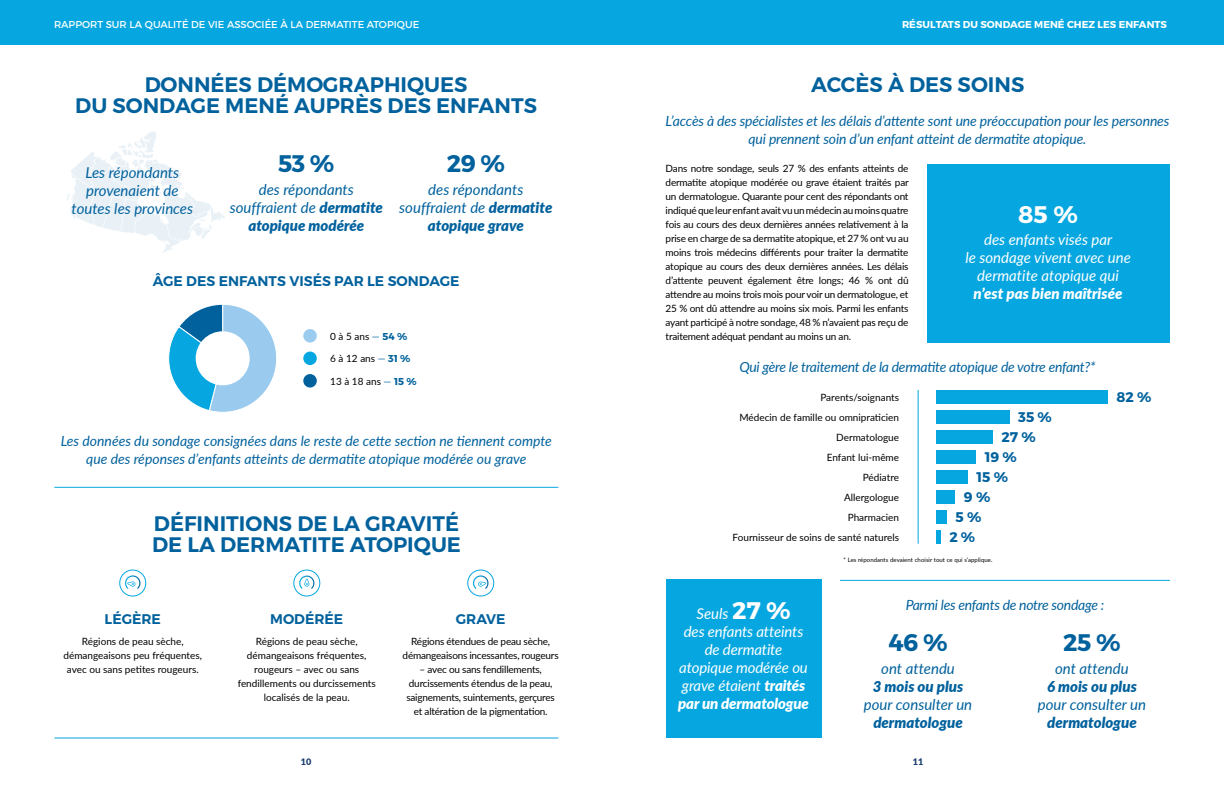
<style>
.page{position:relative;width:1224px;height:792px;background:#fff}
.page>*{position:absolute;margin:0;border:0;box-sizing:border-box;transform-origin:0 0}
.Callout-Statement-Me{font:700 24px "Montserrat";letter-spacing:-.02em;color:#00619d}
.Callout-Statement-Me-2{font:700 24px "Montserrat";color:#fff}
.Pages-H3{font:600 21px/21px "Montserrat";color:#00619d;text-align:center}
.Callout-Statement-Me-3{font:italic 15px/18px "Lato";color:#00619d;text-align:center}
.Callout-Statement-Me-4{font:italic 15px/18px "Lato";letter-spacing:-.01em;color:#fff;text-align:center}
.Pages-B1{font:italic 14px/18px "Lato";letter-spacing:-.01em;color:#00619d;text-align:center}
.Pages-H4{font:600 14px "Montserrat";color:#00619d}
.Chart-Bar_Graph_Numb{font:700 14px "Montserrat";color:#00619d}
.Pages-B2{font:10px/14px "Lato";letter-spacing:-.02em;color:#000;text-align:center}
.Pages-B2-2{font:10px/14px "Lato";color:#000;text-align:center}
.Chart-B1{font:10px "Lato";color:#000}
.Chart-Bar_Graph_Numb-2{font:10px "Montserrat";color:#fff}
.Chart-Bar_Graph_Numb-3{font:700 10px "Montserrat";color:#fff}
.t1{font:900 9px "Lato";color:#1b3e6f}
.Pages-B2-3{font:6px "Lato";letter-spacing:.01em;color:#000}
.s1{font-weight:900}
.s2{color:#00619d}
.s3{font-family:"Montserrat";font-weight:700;color:#00619d}
.s4{font-family:"Montserrat";font-weight:700;font-style:normal;font-size:24px}
</style>
<div class="page">
<div style="left:0;top:0;width:1224px;height:45px;background:#06a7e0"></div>
<hr style="left:54px;top:487px;width:504px;height:1px;background:#06a7e0">
<hr style="left:54px;top:738px;width:504px;height:1px;background:#06a7e0">
<div style="left:303px;top:329px;width:14px;height:14px;background:#9bcbee;border-radius:50%"></div>
<div style="left:303px;top:352px;width:14px;height:13px;background:#06a7e0;border-radius:50%"></div>
<div style="left:303px;top:374px;width:14px;height:14px;background:#00619d;border-radius:50%"></div>
<svg style="left:168px;top:304px;width:109px;height:108px"></svg>
<div style="left:196px;top:331px;width:54px;height:54px;background:#fff;border-radius:50%"></div>
<svg style="left:67px;top:131px;width:158px;height:122px"></svg>
<div style="left:119px;top:570px;width:27px;height:27px;border:1px solid #06a7e0;border-radius:50%"></div>
<svg style="left:125px;top:575px;width:15px;height:14px"></svg>
<div style="left:293px;top:570px;width:27px;height:27px;border:1px solid #06a7e0;border-radius:50%"></div>
<svg style="left:299px;top:576px;width:15px;height:13px"></svg>
<div style="left:467px;top:570px;width:27px;height:27px;border:1px solid #06a7e0;border-radius:50%"></div>
<svg style="left:473px;top:575px;width:15px;height:14px"></svg>
<div style="left:936px;top:450px;width:40px;height:14px;background:#06a7e0"></div>
<hr style="left:918px;top:390px;width:1px;height:154px;background:#06a7e0">
<div style="left:936px;top:390px;width:171px;height:13px;background:#06a7e0"></div>
<div style="left:936px;top:410px;width:73px;height:14px;background:#06a7e0"></div>
<div style="left:936px;top:430px;width:57px;height:14px;background:#06a7e0"></div>
<div style="left:936px;top:490px;width:19px;height:14px;background:#06a7e0"></div>
<div style="left:936px;top:470px;width:31px;height:14px;background:#06a7e0"></div>
<div style="left:936px;top:510px;width:11px;height:14px;background:#06a7e0"></div>
<hr style="left:936px;top:530px;width:4px;height:14px;background:#06a7e0">
<div style="left:666px;top:580px;width:156px;height:158px;background:#06a7e0"></div>
<hr style="left:840px;top:580px;width:330px;height:1px;background:#06a7e0">
<div style="left:927px;top:164px;width:243px;height:179px;background:#06a7e0"></div>
<p class="Chart-Bar_Graph_Numb-2" style="left:54px;top:18px;width:367px">RAPPORT SUR LA QUALITÉ DE VIE ASSOCIÉE À LA DERMATITE ATOPIQUE</p>
<p class="Chart-Bar_Graph_Numb-3" style="left:902px;top:18px;width:267px">RÉSULTATS DU SONDAGE MENÉ CHEZ LES ENFANTS</p>
<p class="Pages-H3" style="left:75px;top:75px;width:463px">DONNÉES DÉMOGRAPHIQUES<br>DU SONDAGE MENÉ AUPRÈS DES ENFANTS</p>
<p class="Callout-Statement-Me-3" style="left:72px;top:163px;width:123px">Les répondants provenaient de toutes les provinces</p>
<p class="Callout-Statement-Me" style="left:278px;top:149px;width:58px">53 %</p>
<p class="Callout-Statement-Me-3" style="left:230px;top:180px;width:155px">des répondants souffraient de <span class="s1">dermatite atopique modérée</span></p>
<p class="Callout-Statement-Me" style="left:447px;top:149px;width:60px">29 %</p>
<p class="Callout-Statement-Me-3" style="left:399px;top:180px;width:155px">des répondants souffraient de <span class="s1">dermatite atopique grave</span></p>
<p class="Pages-H4" style="left:153px;top:273px;width:308px">ÂGE DES ENFANTS VISÉS PAR LE SONDAGE</p>
<p class="Chart-B1" style="left:330px;top:329px;width:79px">0 à 5 ans <span class="s2">—</span> <span class="s3">54 %</span></p>
<p class="Chart-B1" style="left:330px;top:352px;width:82px">6 à 12 ans <span class="s2">—</span> <span class="s3">31 %</span></p>
<p class="Chart-B1" style="left:330px;top:374px;width:88px">13 à 18 ans <span class="s2">—</span> <span class="s3">15 %</span></p>
<p class="Pages-B1" style="left:61px;top:432px;width:493px">Les données du sondage consignées dans le reste de cette section ne tiennent compte que des réponses d’enfants atteints de dermatite atopique modérée ou grave</p>
<p class="Pages-H3" style="left:152px;top:513px;width:310px;text-align:left">DÉFINITIONS DE LA GRAVITÉ<br>DE LA DERMATITE ATOPIQUE</p>
<p class="Pages-H4" style="left:105px;top:610px;width:58px">LÉGÈRE</p>
<p class="Pages-H4" style="left:270px;top:610px;width:75px">MODÉRÉE</p>
<p class="Pages-B2-2" style="left:64px;top:634px;width:140px">Régions de peau sèche, démangeaisons peu fréquentes, avec ou sans petites rougeurs.</p>
<p class="Pages-B2-2" style="left:238px;top:634px;width:140px">Régions de peau sèche, démangeaisons fréquentes, rougeurs – avec ou sans fendillements ou durcissements localisés de la peau.</p>
<p class="Pages-H4" style="left:456px;top:610px;width:51px">GRAVE</p>
<p class="Pages-B2" style="left:403px;top:634px;width:158px">Régions étendues de peau sèche, démangeaisons incessantes, rougeurs</p>
<p class="Pages-B2" style="left:406px;top:662px;width:150px">– avec ou sans fendillements, durcissements étendus de la peau, saignements, suintements, gerçures et altération de la pigmentation.</p>
<p class="Pages-H3" style="left:811px;top:75px;width:215px">ACCÈS À DES SOINS</p>
<p class="Pages-B1" style="left:666px;top:111px;width:505px">L’accès à des spécialistes et les délais d’attente sont une préoccupation pour les personnes qui prennent soin d’un enfant atteint de dermatite atopique.</p>
<p class="Pages-B2" style="left:666px;top:161px;width:245px;text-align:justify">Dans notre sondage, seuls 27 % des enfants atteints de dermatite atopique modérée ou grave étaient traités par un dermatologue. Quarante pour cent des répondants ont indiqué que leur enfant avait vu un médecin au moins quatre fois au cours des deux dernières années relativement à la prise en charge de sa dermatite atopique, et 27 % ont vu au moins trois médecins différents pour traiter la dermatite atopique au cours des deux dernières années. Les délais d’attente peuvent également être longs; 46 % ont dû attendre au moins trois mois pour voir un dermatologue, et 25 % ont dû attendre au moins six mois. Parmi les enfants ayant participé à notre sondage, 48 % n’avaient pas reçu de traitement adéquat pendant au moins un an.</p>
<p class="Callout-Statement-Me-2" style="left:1018px;top:199px;width:61px">85 %</p>
<p class="Callout-Statement-Me-4" style="left:965px;top:230px;width:167px">des enfants visés par<br>le sondage vivent avec une dermatite atopique qui <span class="s1">n’est pas bien maîtrisée</span></p>
<p class="Pages-B1" style="left:739px;top:357px;width:358px">Qui gère le traitement de la dermatite atopique de votre enfant?*</p>
<p class="Chart-B1" style="left:820px;top:390px;width:80px">Parents/soignants</p>
<p class="Chart-Bar_Graph_Numb" style="left:1116px;top:388px;width:36px">82 %</p>
<p class="Chart-B1" style="left:740px;top:410px;width:161px">Médecin de famille ou omnipraticien</p>
<p class="Chart-Bar_Graph_Numb" style="left:1018px;top:408px;width:35px">35 %</p>
<p class="Chart-B1" style="left:836px;top:430px;width:64px">Dermatologue</p>
<p class="Chart-Bar_Graph_Numb" style="left:1002px;top:428px;width:36px">27 %</p>
<p class="Chart-B1" style="left:827px;top:450px;width:74px">Enfant lui-même</p>
<p class="Chart-Bar_Graph_Numb" style="left:985px;top:448px;width:34px">19 %</p>
<p class="Chart-B1" style="left:863px;top:470px;width:38px">Pédiatre</p>
<p class="Chart-Bar_Graph_Numb" style="left:976px;top:468px;width:33px">15 %</p>
<p class="Chart-B1" style="left:848px;top:510px;width:53px">Pharmacien</p>
<p class="Chart-Bar_Graph_Numb" style="left:956px;top:508px;width:27px">5 %</p>
<p class="Chart-B1" style="left:733px;top:530px;width:168px">Fournisseur de soins de santé naturels</p>
<p class="Chart-Bar_Graph_Numb" style="left:949px;top:528px;width:27px">2 %</p>
<p class="Pages-B2-3" style="left:844px;top:556px;width:150px">* Les répondants devaient choisir tout ce qui s’applique.</p>
<p class="Callout-Statement-Me-4" style="left:696px;top:604px;width:96px">Seuls <span class="s4">27 %</span></p>
<p class="Callout-Statement-Me-4" style="left:678px;top:622px;width:132px">des enfants atteints de dermatite atopique modérée ou grave étaient <span class="s1">traités par un dermatologue</span></p>
<p class="Callout-Statement-Me" style="left:889px;top:628px;width:61px">46 %</p>
<p class="Chart-B1" style="left:844px;top:490px;width:57px">Allergologue</p>
<p class="Chart-Bar_Graph_Numb" style="left:964px;top:488px;width:28px">9 %</p>
<p class="Pages-B1" style="left:906px;top:595px;width:200px">Parmi les enfants de notre sondage :</p>
<p class="Callout-Statement-Me" style="left:1063px;top:628px;width:59px">25 %</p>
<p class="Callout-Statement-Me-3" style="left:1038px;top:659px;width:110px">ont attendu<br><span class="s1">6 mois ou plus </span>pour consulter un <span class="s1">dermatologue</span></p>
<p class="Callout-Statement-Me-3" style="left:864px;top:659px;width:110px">ont attendu<br><span class="s1">3 mois ou plus </span>pour consulter un <span class="s1">dermatologue</span></p>
<p class="t1" style="left:301px;top:755px;width:12px">10</p>
<p class="t1" style="left:913px;top:755px;width:12px">11</p>
</div>
